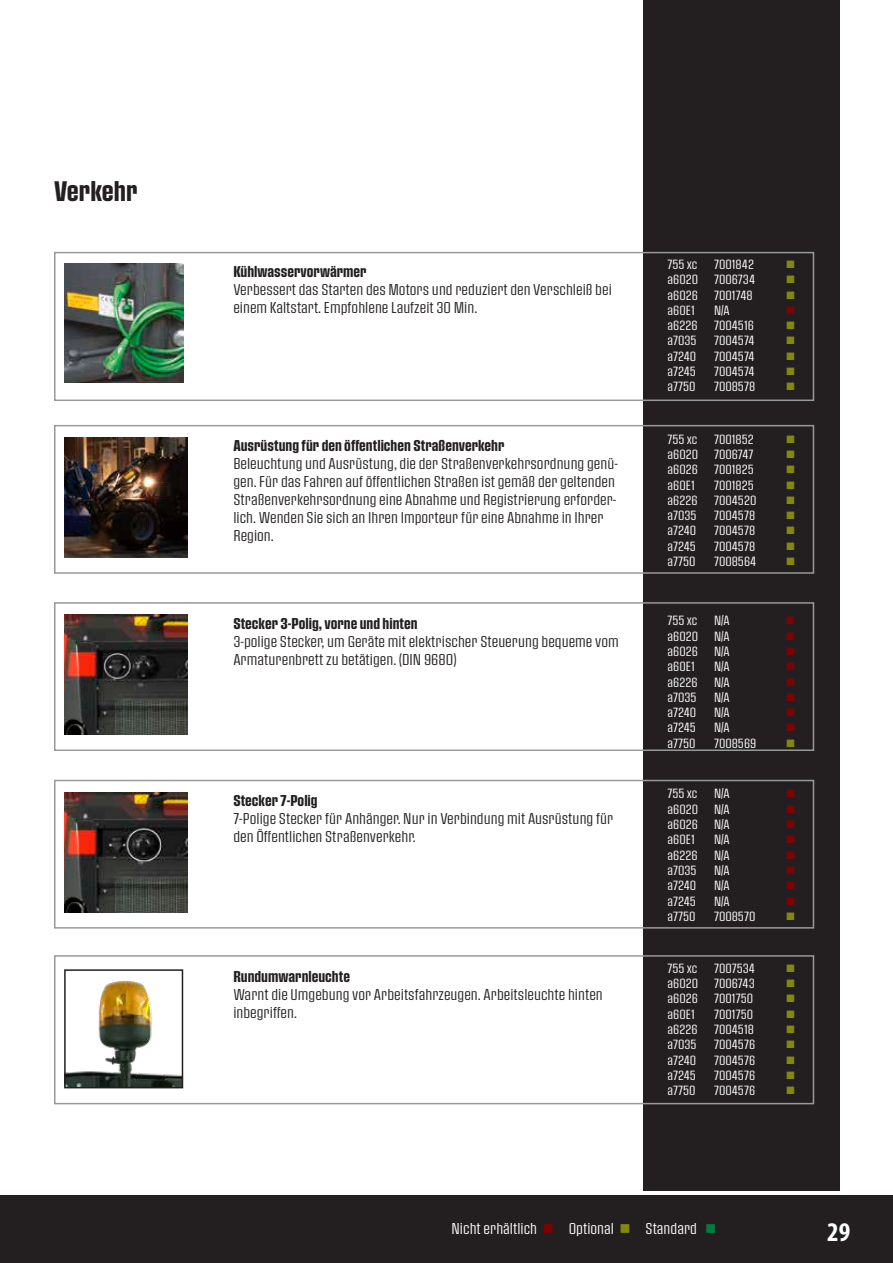
<style>
.page{position:relative;width:893px;height:1263px;background:#fff}
.page>*{position:absolute;margin:0;border:0;box-sizing:border-box;transform-origin:0 0}
.t1{font:27px "Pressio No.44";color:#231f20}
.t2{font:700 condensed 27px "Myriad Pro";color:#fff}
.t3{font:15px/18px "Pressio No.41";color:#231f20}
.t4{font:15px "Pressio No.44";color:#231f20}
.t5{font:15px "Pressio No.41";color:#fff}
.t6{font:12.75px "Pressio No.41";color:#fff}
.t7{font:12.75px "Wingdings";color:#85880f}
.t8{font:12.75px "Wingdings";color:#800101}
.s1{color:#800101}
.s2{color:#85880f}
.s3{color:#007c3d}
</style>
<div class="page">
<div style="left:0;top:1196px;width:893px;height:67px;background:#231f20"></div>
<div style="left:643px;top:0;width:197px;height:1190px;background:#231f20"></div>
<div style="left:54px;top:252px;width:760px;height:149px;border:2px solid #97999c"></div>
<div style="left:54px;top:425px;width:760px;height:149px;border:2px solid #97999c"></div>
<img style="left:64px;top:263px;width:119px;height:119px">
<img style="left:64px;top:437px;width:123px;height:120px">
<div style="left:54px;top:780px;width:760px;height:148px;border:2px solid #97999c"></div>
<img style="left:64px;top:792px;width:123px;height:120px">
<div style="left:54px;top:602px;width:760px;height:149px;border:2px solid #97999c"></div>
<img style="left:64px;top:614px;width:123px;height:121px">
<img style="left:67px;top:980px;width:113px;height:105px">
<div style="left:64px;top:969px;width:119px;height:119px;border:2px solid #231f20"></div>
<div style="left:54px;top:955px;width:760px;height:149px;border:2px solid #97999c"></div>
<h1 class="t1" style="left:54px;top:176px;width:85px">Verkehr</h1>
<p class="t4" style="left:233px;top:263px;width:135px">Kühlwasservorwärmer</p>
<p class="t3" style="left:233px;top:280px;width:380px">Verbessert das Starten des Motors und reduziert den Verschleiß bei einem Kaltstart. Empfohlene Laufzeit 30 Min.</p>
<p class="t4" style="left:233px;top:437px;width:273px">Ausrüstung für den öffentlichen Straßenverkehr</p>
<p class="t3" style="left:233px;top:454px;width:386px">Beleuchtung und Ausrüstung, die der Straßenverkehrsordnung genü&shy;gen. Für das Fahren auf öffentlichen Straßen ist gemäß der geltenden Straßenverkehrsordnung eine Abnahme und Registrierung erforder&shy;lich. Wenden Sie sich an Ihren Importeur für eine Abnahme in Ihrer Region.</p>
<p class="t4" style="left:233px;top:614px;width:186px">Stecker 3-Polig, vorne und hinten</p>
<p class="t3" style="left:233px;top:632px;width:387px">3-polige Stecker, um Geräte mit elektrischer Steuerung bequeme vom<br>Armaturenbrett zu betätigen. (DIN 9680)</p>
<p class="t4" style="left:233px;top:792px;width:86px">Stecker 7-Polig</p>
<p class="t3" style="left:233px;top:809px;width:382px">7-Polige Stecker für Anhänger. Nur in Verbindung mit Ausrüstung für den Öffentlichen Straßenverkehr.</p>
<p class="t4" style="left:233px;top:968px;width:118px">Rundumwarnleuchte</p>
<p class="t3" style="left:233px;top:985px;width:371px">Warnt die Umgebung vor Arbeitsfahrzeugen. Arbeitsleuchte hinten inbegriffen.</p>
<p class="t6" style="left:667px;top:257px;width:31px">755 xc</p>
<p class="t6" style="left:714px;top:257px;width:42px">7001842</p>
<p class="t7" style="left:786px;top:257px;width:11px">■</p>
<p class="t6" style="left:667px;top:272px;width:89px">a6020 7006734</p>
<p class="t7" style="left:786px;top:273px;width:11px">■</p>
<p class="t6" style="left:667px;top:288px;width:32px">a6026</p>
<p class="t6" style="left:714px;top:288px;width:40px">7001748</p>
<p class="t7" style="left:786px;top:288px;width:11px">■</p>
<p class="t6" style="left:667px;top:303px;width:29px">a60E1</p>
<p class="t6" style="left:714px;top:303px;width:17px">N/A</p>
<p class="t8" style="left:786px;top:303px;width:11px">■</p>
<p class="t6" style="left:667px;top:318px;width:32px">a6226</p>
<p class="t6" style="left:714px;top:318px;width:42px">7004516</p>
<p class="t7" style="left:786px;top:319px;width:11px">■</p>
<p class="t6" style="left:667px;top:334px;width:31px">a7035</p>
<p class="t6" style="left:714px;top:334px;width:42px">7004574</p>
<p class="t7" style="left:786px;top:334px;width:11px">■</p>
<p class="t6" style="left:667px;top:349px;width:30px">a7240</p>
<p class="t6" style="left:714px;top:349px;width:42px">7004574</p>
<p class="t7" style="left:786px;top:349px;width:11px">■</p>
<p class="t6" style="left:667px;top:364px;width:30px">a7245</p>
<p class="t6" style="left:714px;top:364px;width:42px">7004574</p>
<p class="t7" style="left:786px;top:365px;width:11px">■</p>
<p class="t6" style="left:667px;top:379px;width:30px">a7750</p>
<p class="t6" style="left:714px;top:379px;width:43px">7008578</p>
<p class="t7" style="left:786px;top:380px;width:11px">■</p>
<p class="t6" style="left:667px;top:432px;width:31px">755 xc</p>
<p class="t6" style="left:714px;top:432px;width:41px">7001852</p>
<p class="t7" style="left:786px;top:432px;width:11px">■</p>
<p class="t6" style="left:667px;top:447px;width:88px">a6020 7006747</p>
<p class="t7" style="left:786px;top:447px;width:11px">■</p>
<p class="t6" style="left:667px;top:462px;width:32px">a6026</p>
<p class="t6" style="left:714px;top:462px;width:41px">7001825</p>
<p class="t7" style="left:786px;top:463px;width:11px">■</p>
<p class="t6" style="left:667px;top:478px;width:29px">a60E1</p>
<p class="t6" style="left:714px;top:478px;width:41px">7001825</p>
<p class="t7" style="left:786px;top:478px;width:11px">■</p>
<p class="t6" style="left:667px;top:493px;width:32px">a6226</p>
<p class="t6" style="left:714px;top:493px;width:44px">7004520</p>
<p class="t7" style="left:786px;top:493px;width:11px">■</p>
<p class="t6" style="left:667px;top:508px;width:31px">a7035</p>
<p class="t6" style="left:714px;top:508px;width:43px">7004578</p>
<p class="t7" style="left:786px;top:509px;width:11px">■</p>
<p class="t6" style="left:667px;top:523px;width:30px">a7240</p>
<p class="t6" style="left:714px;top:523px;width:43px">7004578</p>
<p class="t7" style="left:786px;top:524px;width:11px">■</p>
<p class="t6" style="left:667px;top:539px;width:30px">a7245</p>
<p class="t6" style="left:714px;top:539px;width:43px">7004578</p>
<p class="t7" style="left:786px;top:539px;width:11px">■</p>
<p class="t6" style="left:667px;top:554px;width:30px">a7750</p>
<p class="t6" style="left:714px;top:554px;width:44px">7008564</p>
<p class="t7" style="left:786px;top:554px;width:11px">■</p>
<p class="t6" style="left:667px;top:613px;width:31px">755 xc</p>
<p class="t6" style="left:714px;top:613px;width:17px">N/A</p>
<p class="t8" style="left:786px;top:614px;width:11px">■</p>
<p class="t6" style="left:667px;top:629px;width:64px">a6020 N/A</p>
<p class="t8" style="left:786px;top:629px;width:11px">■</p>
<p class="t6" style="left:667px;top:644px;width:32px">a6026</p>
<p class="t6" style="left:714px;top:644px;width:17px">N/A</p>
<p class="t8" style="left:786px;top:644px;width:11px">■</p>
<p class="t6" style="left:667px;top:659px;width:29px">a60E1</p>
<p class="t6" style="left:714px;top:659px;width:17px">N/A</p>
<p class="t8" style="left:786px;top:660px;width:11px">■</p>
<p class="t6" style="left:667px;top:675px;width:32px">a6226</p>
<p class="t6" style="left:714px;top:675px;width:17px">N/A</p>
<p class="t8" style="left:786px;top:675px;width:11px">■</p>
<p class="t6" style="left:667px;top:690px;width:31px">a7035</p>
<p class="t6" style="left:714px;top:690px;width:17px">N/A</p>
<p class="t8" style="left:786px;top:690px;width:11px">■</p>
<p class="t6" style="left:667px;top:705px;width:30px">a7240</p>
<p class="t6" style="left:714px;top:705px;width:17px">N/A</p>
<p class="t8" style="left:786px;top:706px;width:11px">■</p>
<p class="t6" style="left:667px;top:721px;width:30px">a7245</p>
<p class="t6" style="left:714px;top:721px;width:17px">N/A</p>
<p class="t8" style="left:786px;top:721px;width:11px">■</p>
<p class="t6" style="left:667px;top:736px;width:30px">a7750</p>
<p class="t6" style="left:714px;top:736px;width:44px">7008569</p>
<p class="t7" style="left:786px;top:736px;width:11px">■</p>
<p class="t6" style="left:667px;top:787px;width:31px">755 xc</p>
<p class="t6" style="left:714px;top:787px;width:17px">N/A</p>
<p class="t8" style="left:786px;top:787px;width:11px">■</p>
<p class="t6" style="left:667px;top:802px;width:64px">a6020 N/A</p>
<p class="t8" style="left:786px;top:802px;width:11px">■</p>
<p class="t6" style="left:667px;top:817px;width:32px">a6026</p>
<p class="t6" style="left:714px;top:817px;width:17px">N/A</p>
<p class="t8" style="left:786px;top:818px;width:11px">■</p>
<p class="t6" style="left:667px;top:832px;width:29px">a60E1</p>
<p class="t6" style="left:714px;top:832px;width:17px">N/A</p>
<p class="t8" style="left:786px;top:833px;width:11px">■</p>
<p class="t6" style="left:667px;top:848px;width:32px">a6226</p>
<p class="t6" style="left:714px;top:848px;width:17px">N/A</p>
<p class="t8" style="left:786px;top:848px;width:11px">■</p>
<p class="t6" style="left:667px;top:863px;width:31px">a7035</p>
<p class="t6" style="left:714px;top:863px;width:17px">N/A</p>
<p class="t8" style="left:786px;top:863px;width:11px">■</p>
<p class="t6" style="left:667px;top:878px;width:30px">a7240</p>
<p class="t6" style="left:714px;top:878px;width:17px">N/A</p>
<p class="t8" style="left:786px;top:879px;width:11px">■</p>
<p class="t6" style="left:667px;top:894px;width:30px">a7245</p>
<p class="t6" style="left:714px;top:894px;width:17px">N/A</p>
<p class="t8" style="left:786px;top:894px;width:11px">■</p>
<p class="t6" style="left:667px;top:909px;width:30px">a7750</p>
<p class="t6" style="left:714px;top:909px;width:43px">7008570</p>
<p class="t7" style="left:786px;top:909px;width:11px">■</p>
<p class="t6" style="left:667px;top:961px;width:31px">755 xc</p>
<p class="t6" style="left:714px;top:961px;width:43px">7007534</p>
<p class="t7" style="left:786px;top:961px;width:11px">■</p>
<p class="t6" style="left:667px;top:976px;width:89px">a6020 7006743</p>
<p class="t7" style="left:786px;top:976px;width:11px">■</p>
<p class="t6" style="left:667px;top:991px;width:32px">a6026</p>
<p class="t6" style="left:714px;top:991px;width:41px">7001750</p>
<p class="t7" style="left:786px;top:992px;width:11px">■</p>
<p class="t6" style="left:667px;top:1007px;width:29px">a60E1</p>
<p class="t6" style="left:714px;top:1007px;width:41px">7001750</p>
<p class="t7" style="left:786px;top:1007px;width:11px">■</p>
<p class="t6" style="left:667px;top:1022px;width:32px">a6226</p>
<p class="t6" style="left:714px;top:1022px;width:42px">7004518</p>
<p class="t7" style="left:786px;top:1022px;width:11px">■</p>
<p class="t6" style="left:667px;top:1037px;width:31px">a7035</p>
<p class="t6" style="left:714px;top:1037px;width:43px">7004576</p>
<p class="t7" style="left:786px;top:1038px;width:11px">■</p>
<p class="t6" style="left:667px;top:1053px;width:30px">a7240</p>
<p class="t6" style="left:714px;top:1053px;width:43px">7004576</p>
<p class="t7" style="left:786px;top:1053px;width:11px">■</p>
<p class="t6" style="left:667px;top:1068px;width:30px">a7245</p>
<p class="t6" style="left:714px;top:1068px;width:43px">7004576</p>
<p class="t7" style="left:786px;top:1068px;width:11px">■</p>
<p class="t6" style="left:667px;top:1083px;width:30px">a7750</p>
<p class="t6" style="left:714px;top:1083px;width:43px">7004576</p>
<p class="t7" style="left:786px;top:1084px;width:11px">■</p>
<p class="t5" style="left:452px;top:1220px;width:266px">Nicht erhältlich <span class="s1">■</span> Optional <span class="s2">■</span> Standard <span class="s3">■</span></p>
<h1 class="t2" style="left:827px;top:1215px;width:25px">29</h1>
</div>
